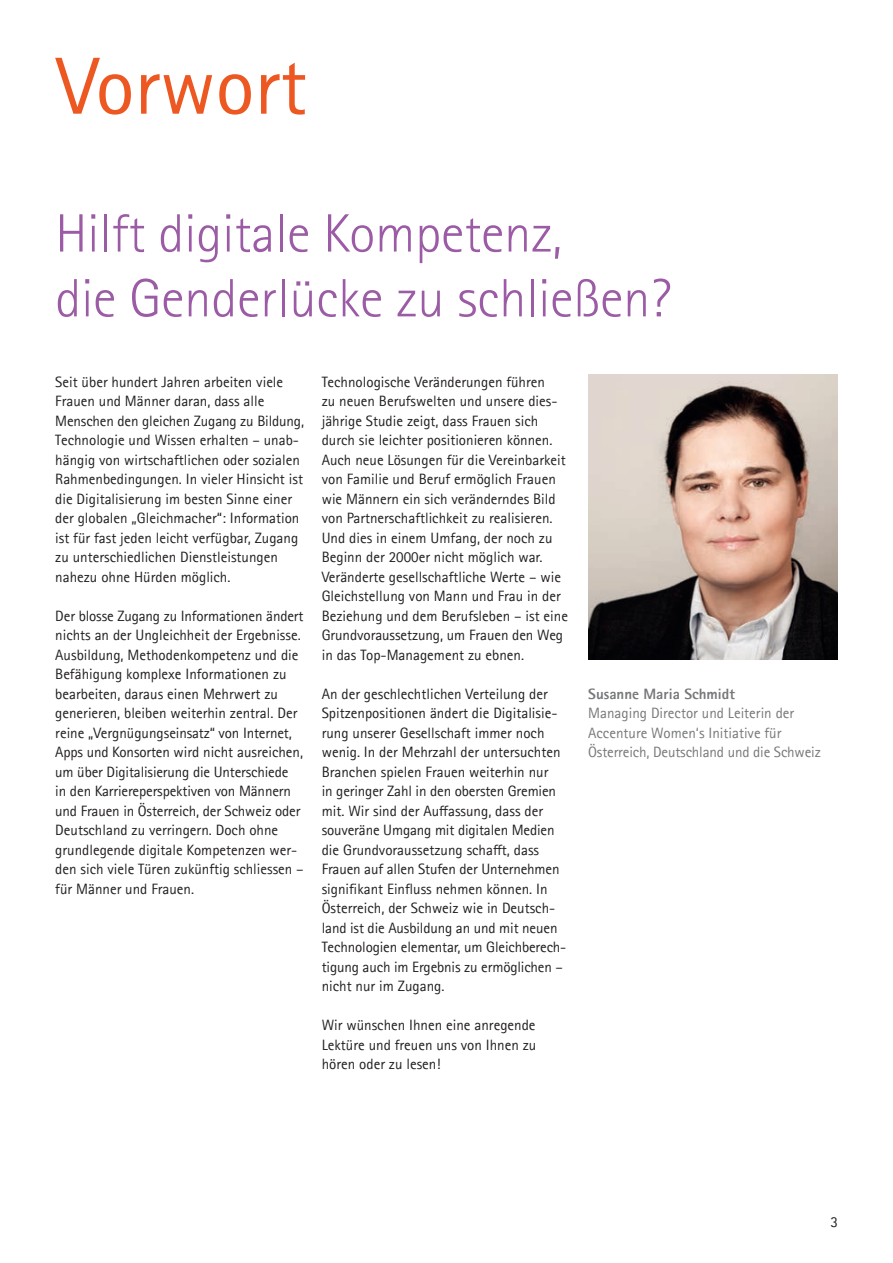
<style>
.page{position:relative;width:893px;height:1263px;background:#fff}
.page>*{position:absolute;margin:0;border:0;box-sizing:border-box;transform-origin:0 0}
.Head_innen_L0_color{font:81px "Rotis Sans Seriffor ACN";color:#ed5721}
.Head_innen_L1{font:300 54px/64.8px "Rotis Sans Seriffor ACN";color:#9b5ba5}
.Body_Text{font:15px/19.5px "Rotis Sans Seriffor ACN";color:#231f20}
.Body_Text_highlight{font:15px/19.5px "Rotis Sans Seriffor ACN";color:#76787b}
.Body_Text_highlight-2{font:800 15px "Rotis Sans Seriffor ACN";color:#76787b}
</style>
<div class="page">
<img style="left:588px;top:374px;width:250px;height:286px">
<p class="Head_innen_L0_color" style="left:57px;top:39px;width:252px">Vorwort</p>
<p class="Head_innen_L1" style="left:55px;top:202px;width:617px">Hilft digitale Kompetenz,<br>die Genderlücke zu schließen?</p>
<p class="Body_Text" style="left:55px;top:372px;width:250px">Seit über hundert Jahren arbeiten viele Frauen und Männer daran, dass alle Menschen den gleichen Zugang zu Bildung, Technologie und Wissen erhalten – unab&shy;hängig von wirtschaftlichen oder sozialen Rahmenbedingungen. In vieler Hinsicht ist die Digitalisierung im besten Sinne einer der globalen „Gleichmacher“: Information ist für fast jeden leicht verfügbar, Zugang zu unterschiedlichen Dienstleistungen nahezu ohne Hürden möglich.</p>
<p class="Body_Text" style="left:55px;top:606px;width:250px">Der blosse Zugang zu Informationen ändert nichts an der Ungleichheit der Ergebnisse.<br>Ausbildung, Methodenkompetenz und die Befähigung komplexe Informationen zu bearbeiten, daraus einen Mehrwert zu generieren, bleiben weiterhin zentral. Der reine „Vergnügungseinsatz“ von Internet, Apps und Konsorten wird nicht ausreichen, um über Digitalisierung die Unterschiede<br>in den Karriereperspektiven von Männern und Frauen in Österreich, der Schweiz oder Deutschland zu verringern. Doch ohne grundlegende digitale Kompetenzen wer&shy;den sich viele Türen zukünftig schliessen – für Männer und Frauen.</p>
<p class="Body_Text" style="left:322px;top:372px;width:248px">Technologische Veränderungen führen<br>zu neuen Berufswelten und unsere dies&shy;jährige Studie zeigt, dass Frauen sich durch sie leichter positionieren können.<br>Auch neue Lösungen für die Vereinbarkeit von Familie und Beruf ermöglich Frauen wie Männern ein sich veränderndes Bild von Partnerschaftlichkeit zu realisieren.<br>Und dies in einem Umfang, der noch zu Beginn der 2000er nicht möglich war.<br>Veränderte gesellschaftliche Werte – wie Gleichstellung von Mann und Frau in der Beziehung und dem Berufsleben – ist eine Grundvoraussetzung, um Frauen den Weg in das Top-Management zu ebnen.</p>
<p class="Body_Text" style="left:322px;top:684px;width:246px">An der geschlechtlichen Verteilung der Spitzenpositionen ändert die Digitalisie&shy;rung unserer Gesellschaft immer noch wenig. In der Mehrzahl der untersuchten Branchen spielen Frauen weiterhin nur<br>in geringer Zahl in den obersten Gremien mit. Wir sind der Auffassung, dass der souveräne Umgang mit digitalen Medien die Grundvoraussetzung schafft, dass Frauen auf allen Stufen der Unternehmen signifikant Einfluss nehmen können. In Österreich, der Schweiz wie in Deutsch&shy;land ist die Ausbildung an und mit neuen Technologien elementar, um Gleichberech&shy;tigung auch im Ergebnis zu ermöglichen – nicht nur im Zugang.</p>
<p class="Body_Text" style="left:322px;top:1016px;width:216px;text-align:justify">Wir wünschen Ihnen eine anregende Lektüre und freuen uns von Ihnen zu hören oder zu lesen!</p>
<p class="Body_Text_highlight-2" style="left:588px;top:684px;width:148px">Susanne Maria Schmidt</p>
<p class="Body_Text_highlight" style="left:588px;top:704px;width:234px">Managing Director und Leiterin der<br>Accenture Women‘s Initiative für<br>Österreich, Deutschland und die Schweiz</p>
<p class="Body_Text" style="left:830px;top:1212px;width:9px">3</p>
</div>
